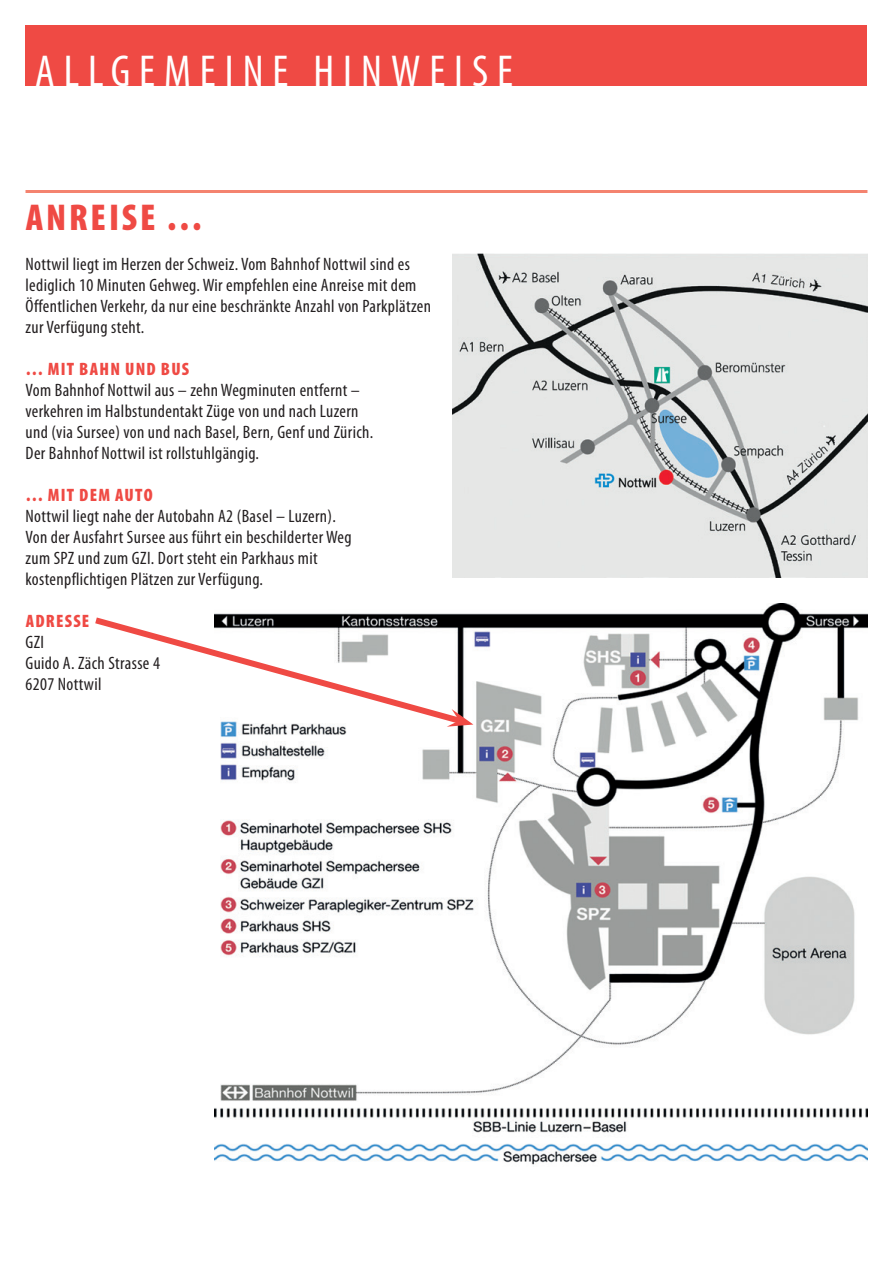
<style>
.page{position:relative;width:893px;height:1263px;background:#fff}
.page>*{position:absolute;margin:0;border:0;box-sizing:border-box;transform-origin:0 0}
.GT{font:condensed 44.85px "Myriad Pro";letter-spacing:.2em;color:#fff}
.Titel{font:900 condensed 37.5px "Myriad Pro";letter-spacing:.075em;color:#ef4a44}
.GT-2{font:condensed 18px/21px "Myriad Pro";letter-spacing:.02em;color:#231f20}
.Titel-2{font:900 condensed 18px "Myriad Pro";letter-spacing:.07em;color:#ef4a44}
</style>
<div class="page">
<div style="left:26px;top:26px;width:841px;height:60px;background:#ef4a44"></div>
<hr style="left:26px;top:190px;width:841px;height:3px;background:#f4836f">
<img style="left:452px;top:253px;width:415px;height:325px">
<img style="left:215px;top:604px;width:652px;height:561px">
<svg style="left:95px;top:613px;width:378px;height:115px"></svg>
<p class="GT" style="left:35px;top:44px;width:479px">ALLGEMEINE HINWEISE</p>
<p class="Titel" style="left:26px;top:193px;width:179px">ANREISE …</p>
<p class="GT-2" style="left:26px;top:254px;width:386px">Nottwil liegt im Herzen der Schweiz. Vom Bahnhof Nottwil sind es</p>
<p class="GT-2" style="left:26px;top:275px;width:407px">lediglich 10 Minuten Gehweg. Wir empfehlen eine Anreise mit dem<br>Öffentlichen Verkehr, da nur eine beschränkte Anzahl von Parkplätzen</p>
<p class="GT-2" style="left:26px;top:317px;width:120px">zur Verfügung steht.</p>
<p class="Titel-2" style="left:26px;top:358px;width:165px">… MIT BAHN UND BUS</p>
<p class="GT-2" style="left:26px;top:380px;width:349px">Vom Bahnhof Nottwil aus – zehn Wegminuten entfernt – verkehren im Halbstundentakt Züge von und nach Luzern und (via Sursee) von und nach Basel, Bern, Genf und Zürich.<br>Der Bahnhof Nottwil ist rollstuhlgängig.</p>
<p class="Titel-2" style="left:26px;top:484px;width:129px">… MIT DEM AUTO</p>
<p class="GT-2" style="left:26px;top:506px;width:328px">Nottwil liegt nahe der Autobahn A2 (Basel – Luzern).<br>Von der Ausfahrt Sursee aus führt ein beschilderter Weg zum SPZ und zum GZI. Dort steht ein Parkhaus mit kostenpflichtigen Plätzen zur Verfügung.</p>
<p class="Titel-2" style="left:26px;top:610px;width:65px">ADRESSE</p>
<p class="GT-2" style="left:26px;top:632px;width:20px">GZI</p>
<p class="GT-2" style="left:26px;top:653px;width:136px">Guido A. Zäch Strasse 4</p>
<p class="GT-2" style="left:26px;top:674px;width:77px">6207 Nottwil</p>
</div>
